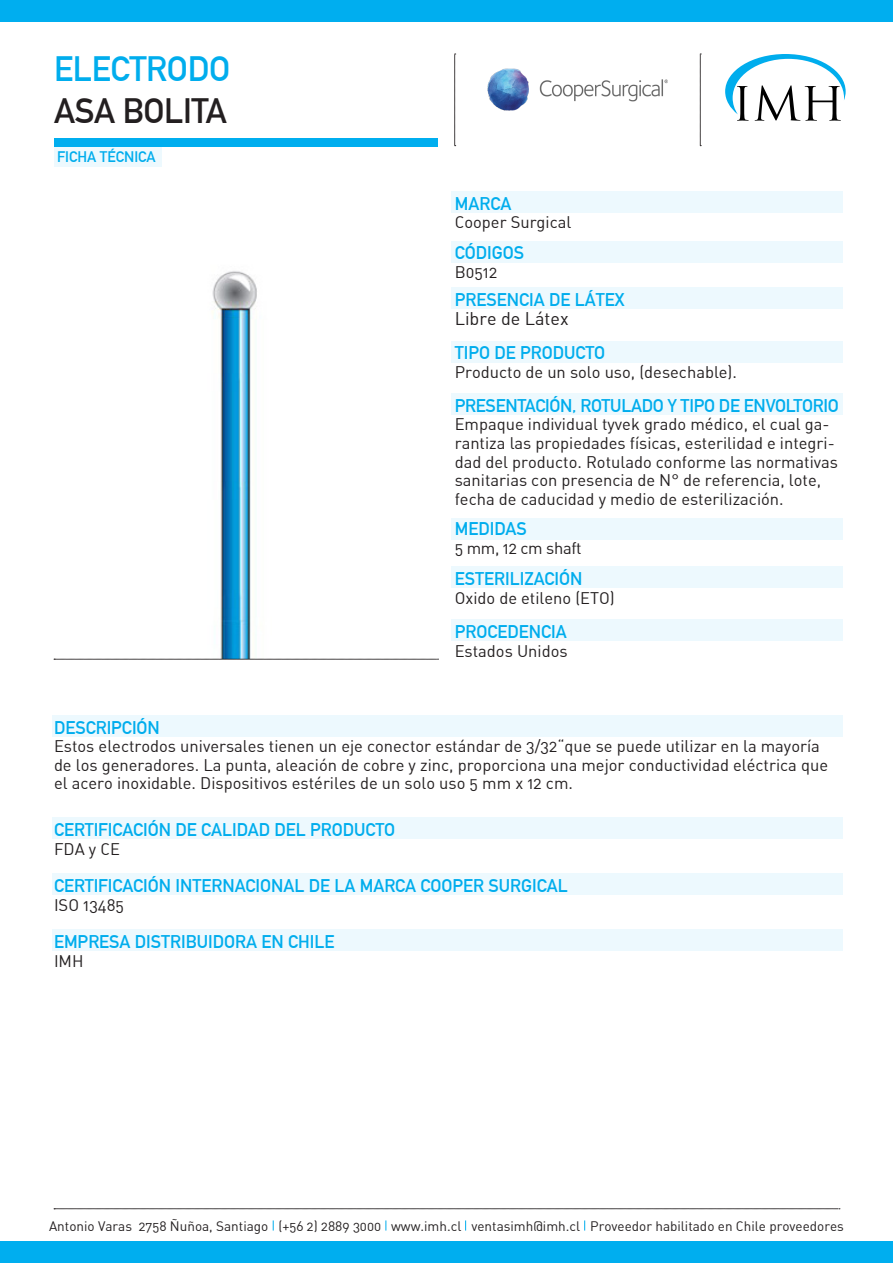
<style>
.page{position:relative;width:893px;height:1263px;background:#fff}
.page>*{position:absolute;margin:0;border:0;box-sizing:border-box;transform-origin:0 0}
.t1{font:700 34.5px "DIN Alternate";letter-spacing:-.01em;color:#00aded}
.t2{font:700 34.5px "DIN Alternate";letter-spacing:-.01em;color:#231f20}
.t3{font:700 18px "DIN Alternate";color:#00aded}
.t4{font:18px "DIN Alternate";color:#231f20}
.t5{font:16.5px/18.6px "DIN Alternate";color:#231f20}
.t6{font:16.5px "DIN Alternate";letter-spacing:-.02em;color:#231f20}
.t7{font:700 15px "DIN Alternate";color:#00aded}
.t8{font:13.5px "DIN Alternate";color:#231f20}
</style>
<div class="page">
<img style="left:185px;top:271px;width:111px;height:388px">
<div style="left:451px;top:191px;width:391px;height:22px;background:#edf9fe"></div>
<div style="left:451px;top:393px;width:391px;height:22px;background:#edf9fe"></div>
<div style="left:54px;top:145px;width:107px;height:22px;background:#edf9fe"></div>
<div style="left:451px;top:241px;width:391px;height:22px;background:#edf9fe"></div>
<div style="left:451px;top:287px;width:391px;height:21px;background:#edf9fe"></div>
<div style="left:451px;top:341px;width:391px;height:21px;background:#edf9fe"></div>
<div style="left:451px;top:518px;width:391px;height:21px;background:#edf9fe"></div>
<div style="left:451px;top:566px;width:391px;height:22px;background:#edf9fe"></div>
<div style="left:451px;top:620px;width:391px;height:21px;background:#edf9fe"></div>
<div style="left:54px;top:138px;width:384px;height:9px;background:#00aeef"></div>
<div style="left:0;top:0;width:893px;height:21px;background:#00aeef"></div>
<div style="left:0;top:1242px;width:893px;height:21px;background:#00aeef"></div>
<svg style="left:454px;top:54px;width:2px;height:92px"></svg>
<svg style="left:54px;top:1208px;width:786px;height:1px"></svg>
<svg style="left:700px;top:54px;width:1px;height:92px"></svg>
<svg style="left:725px;top:54px;width:121px;height:67px"></svg>
<svg style="left:54px;top:659px;width:384px;height:1px"></svg>
<div style="left:52px;top:715px;width:790px;height:22px;background:#edf9fe"></div>
<div style="left:52px;top:818px;width:790px;height:21px;background:#edf9fe"></div>
<div style="left:52px;top:873px;width:790px;height:21px;background:#edf9fe"></div>
<div style="left:52px;top:930px;width:790px;height:21px;background:#edf9fe"></div>
<img style="left:487px;top:68px;width:181px;height:43px">
<p class="t1" style="left:54px;top:42px;width:178px">ELECTRODO</p>
<p class="t2" style="left:54px;top:84px;width:174px">ASA BOLITA</p>
<p class="t7" style="left:57px;top:145px;width:100px">FICHA TÉCNICA</p>
<p class="t3" style="left:455px;top:189px;width:58px">MARCA</p>
<p class="t5" style="left:455px;top:213px;width:118px">Cooper Surgical</p>
<p class="t3" style="left:455px;top:239px;width:71px">CÓDIGOS</p>
<p class="t5" style="left:455px;top:262px;width:44px">B0512</p>
<p class="t3" style="left:455px;top:286px;width:171px">PRESENCIA DE LÁTEX</p>
<p class="t4" style="left:455px;top:307px;width:116px">Libre de Látex</p>
<p class="t3" style="left:455px;top:339px;width:152px">TIPO DE PRODUCTO</p>
<p class="t5" style="left:455px;top:362px;width:284px">Producto de un solo uso, (desechable).</p>
<p class="t3" style="left:455px;top:392px;width:386px">PRESENTACIÓN, ROTULADO Y TIPO DE ENVOLTORIO</p>
<p class="t5" style="left:455px;top:415px;width:385px">Empaque individual tyvek grado médico, el cual ga&shy;rantiza las propiedades físicas, esterilidad e integri&shy;dad del producto. Rotulado conforme las normativas sanitarias con presencia de N° de referencia, lote, fecha de caducidad y medio de esterilización.</p>
<p class="t3" style="left:455px;top:515px;width:73px">MEDIDAS</p>
<p class="t6" style="left:455px;top:538px;width:128px">5 mm, 12 cm shaft</p>
<p class="t3" style="left:455px;top:565px;width:129px">ESTERILIZACIÓN</p>
<p class="t5" style="left:455px;top:588px;width:162px">Oxido de etileno (ETO)</p>
<p class="t3" style="left:455px;top:618px;width:113px">PROCEDENCIA</p>
<p class="t5" style="left:455px;top:641px;width:114px">Estados Unidos</p>
<p class="t3" style="left:54px;top:714px;width:107px">DESCRIPCIÓN</p>
<p class="t5" style="left:54px;top:737px;width:776px">Estos electrodos universales tienen un eje conector estándar de 3/32“que se puede utilizar en la mayoría de los generadores. La punta, aleación de cobre y zinc, proporciona una mejor conductividad eléctrica que el acero inoxidable. Dispositivos estériles de un solo uso 5 mm x 12 cm.</p>
<p class="t3" style="left:54px;top:816px;width:343px">CERTIFICACIÓN DE CALIDAD DEL PRODUCTO</p>
<p class="t5" style="left:54px;top:839px;width:67px">FDA y CE</p>
<p class="t3" style="left:54px;top:872px;width:515px">CERTIFICACIÓN INTERNACIONAL DE LA MARCA COOPER SURGICAL</p>
<p class="t5" style="left:54px;top:895px;width:72px">ISO 13485</p>
<p class="t3" style="left:54px;top:928px;width:282px">EMPRESA DISTRIBUIDORA EN CHILE</p>
<p class="t5" style="left:54px;top:951px;width:31px">IMH</p>
<p class="t8" style="left:49px;top:1217px;width:796px">Antonio Varas 2758 Ñuñoa, Santiago (+56 2) 2889 3000 www.imh.cl ventasimh@imh.cl Proveedor habilitado en Chile proveedores</p>
</div>
